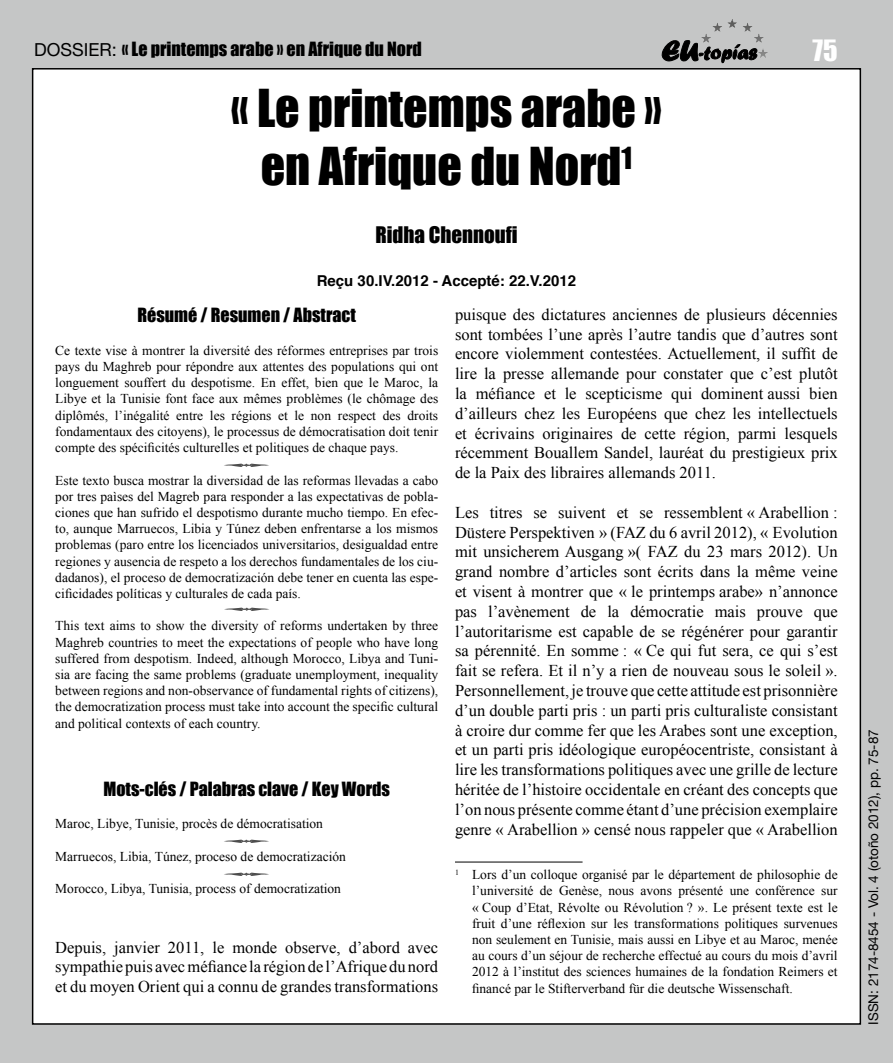
<style>
.page{position:relative;width:893px;height:1063px;background:#c5c6c6}
.page>*{position:absolute;margin:0;border:0;box-sizing:border-box;transform-origin:0 0}
.t1{font:48px/57.6px "Impact";color:#000;text-align:center}
.t2{font:27px "Impact";color:#fff}
.t3{font:21px "Impact";color:#000}
.t4{font:18px "Impact";color:#000}
.t5{font:16.5px/19.8px "Times New Roman";color:#000;text-align:justify}
.t6{font:700 15px "Helvetica";color:#000}
.t7{font:13.5px/16.2px "Times New Roman";color:#000;text-align:justify}
.t8{font:13.5px "Helvetica Neue";color:#000}
.s1{font-family:"Helvetica Neue"}
</style>
<div class="page">
<div style="left:33px;top:69px;width:827px;height:955px;background:#fff"></div>
<svg style="left:662px;top:40px;width:94px;height:23px"></svg>
<hr style="left:701px;top:19px;width:67px;height:1px;background:#575757">
<hr style="left:701px;top:20px;width:67px;height:1px;background:#585858">
<hr style="left:701px;top:21px;width:67px;height:1px;background:#595959">
<hr style="left:701px;top:22px;width:67px;height:1px;background:#5b5b5a">
<hr style="left:701px;top:23px;width:67px;height:1px;background:#5c5c5b">
<hr style="left:701px;top:24px;width:67px;height:1px;background:#5e5e5d">
<hr style="left:701px;top:25px;width:67px;height:1px;background:#5f5f5e">
<hr style="left:701px;top:26px;width:67px;height:1px;background:#616160">
<hr style="left:701px;top:27px;width:67px;height:1px;background:#626261">
<hr style="left:701px;top:28px;width:67px;height:1px;background:#646463">
<hr style="left:701px;top:29px;width:67px;height:1px;background:#656564">
<hr style="left:701px;top:30px;width:67px;height:1px;background:#666665">
<hr style="left:701px;top:31px;width:67px;height:1px;background:#686867">
<hr style="left:701px;top:32px;width:67px;height:1px;background:#696968">
<hr style="left:701px;top:33px;width:67px;height:1px;background:#6b6b6a">
<hr style="left:701px;top:34px;width:67px;height:1px;background:#6c6c6b">
<hr style="left:701px;top:35px;width:67px;height:1px;background:#6d6d6d">
<hr style="left:701px;top:36px;width:67px;height:1px;background:#6e6e6e">
<hr style="left:701px;top:37px;width:67px;height:1px;background:#707070">
<hr style="left:701px;top:38px;width:67px;height:1px;background:#717171">
<hr style="left:701px;top:39px;width:67px;height:1px;background:#737373">
<hr style="left:701px;top:40px;width:67px;height:1px;background:#747474">
<hr style="left:701px;top:41px;width:67px;height:1px;background:#757574">
<hr style="left:701px;top:42px;width:67px;height:1px;background:#777776">
<hr style="left:701px;top:43px;width:67px;height:1px;background:#787877">
<hr style="left:701px;top:44px;width:67px;height:1px;background:#7a7a79">
<hr style="left:701px;top:45px;width:67px;height:1px;background:#7b7b7a">
<hr style="left:701px;top:46px;width:67px;height:1px;background:#7c7d7c">
<hr style="left:701px;top:47px;width:67px;height:1px;background:#7d7e7d">
<hr style="left:701px;top:48px;width:67px;height:1px;background:#7f7f7f">
<hr style="left:701px;top:49px;width:67px;height:1px;background:#808080">
<hr style="left:701px;top:50px;width:67px;height:1px;background:#818181">
<hr style="left:701px;top:51px;width:67px;height:1px;background:#838383">
<hr style="left:701px;top:52px;width:67px;height:1px;background:#848484">
<hr style="left:701px;top:53px;width:67px;height:1px;background:#868685">
<hr style="left:701px;top:54px;width:67px;height:1px;background:#878786">
<hr style="left:701px;top:55px;width:67px;height:1px;background:#888988">
<hr style="left:701px;top:56px;width:67px;height:1px;background:#898989">
<hr style="left:701px;top:57px;width:67px;height:1px;background:#8b8b8b">
<hr style="left:455px;top:862px;width:128px;height:1px;background:#000">
<h3 class="t4" style="left:34px;top:35px;width:389px"><span class="s1">DOSSIER:</span> « Le printemps arabe » en Afrique du Nord</h3>
<h2 class="t2" style="left:813px;top:29px;width:27px">75</h2>
<h1 class="t1" style="left:231px;top:78px;width:433px">« Le printemps arabe » en Afrique du Nord<sup>1</sup></h1>
<h3 class="t3" style="left:375px;top:219px;width:144px">Ridha Chennoufi</h3>
<p class="t6" style="left:317px;top:269px;width:261px">Reçu 30.IV.2012 - Accepté: 22.V.2012</p>
<p class="t5" style="left:455px;top:304px;width:384px">puisque des dictatures anciennes de plusieurs décennies sont tombées l’une après l’autre tandis que d’autres sont encore violemment contestées. Actuellement, il suffit de lire la presse allemande pour constater que c’est plutôt la méfiance et le scepticisme qui dominent aussi bien d’ailleurs chez les Européens que chez les intellectuels et écrivains originaires de cette région, parmi lesquels récemment Bouallem Sandel, lauréat du prestigieux prix de la Paix des libraires allemands 2011.</p>
<p class="t5" style="left:455px;top:502px;width:384px">Les titres se suivent et se ressemblent « Arabellion :<br>Düstere Perspektiven » (FAZ du 6 avril 2012), « Evolution mit unsicherem Ausgang »( FAZ du 23 mars 2012). Un grand nombre d’articles sont écrits dans la même veine et visent à montrer que « le printemps arabe» n’annonce pas l’avènement de la démocratie mais prouve que l’autoritarisme est capable de se régénérer pour garantir sa pérennité. En somme : « Ce qui fut sera, ce qui s’est fait se refera. Et il n’y a rien de nouveau sous le soleil ».<br>Personnellement, je trouve que cette attitude est prisonnière d’un double parti pris : un parti pris culturaliste consistant à croire dur comme fer que les Arabes sont une exception, et un parti pris idéologique européocentriste, consistant à lire les transformations politiques avec une grille de lecture héritée de l’histoire occidentale en créant des concepts que l’on nous présente comme étant d’une précision exemplaire genre « Arabellion » censé nous rappeler que « Arabellion</p>
<h3 class="t4" style="left:138px;top:301px;width:220px">Résumé / Resumen / Abstract</h3>
<p class="t7" style="left:55px;top:342px;width:384px">Ce texte vise à montrer la diversité des réformes entreprises par trois pays du Maghreb pour répondre aux attentes des populations qui ont longuement souffert du despotisme. En effet, bien que le Maroc, la Libye et la Tunisie font face aux mêmes problèmes (le chômage des diplômés, l’inégalité entre les régions et le non respect des droits fondamentaux des citoyens), le processus de démocratisation doit tenir compte des spécificités culturelles et politiques de chaque pays.</p>
<p class="t7" style="left:55px;top:472px;width:384px">Este texto busca mostrar la diversidad de las reformas llevadas a cabo por tres paìses del Magreb para responder a las expectativas de pobla&shy;ciones que han sufrido el despotismo durante mucho tiempo. En efec&shy;to, aunque Marruecos, Libia y Túnez deben enfrentarse a los mismos problemas (paro entre los licenciados universitarios, desigualdad entre regiones y ausencia de respeto a los derechos fundamentales de los ciu&shy;dadanos), el proceso de democratización debe tener en cuenta las espe&shy;cificidades políticas y culturales de cada país.</p>
<p class="t7" style="left:55px;top:617px;width:384px">This text aims to show the diversity of reforms undertaken by three Maghreb countries to meet the expectations of people who have long suffered from despotism. Indeed, although Morocco, Libya and Tuni&shy;sia are facing the same problems (graduate unemployment, inequality between regions and non-observance of fundamental rights of citizens), the democratization process must take into account the specific cultural and political contexts of each country.</p>
<h3 class="t4" style="left:103px;top:775px;width:288px">Mots-clés / Palabras clave / Key Words</h3>
<p class="t7" style="left:55px;top:815px;width:269px">Maroc, Libye, Tunisie, procès de démocratisation</p>
<p class="t7" style="left:55px;top:848px;width:292px">Marruecos, Libia, Túnez, proceso de democratización</p>
<p class="t7" style="left:55px;top:880px;width:287px">Morocco, Libya, Tunisia, process of democratization</p>
<p class="t7" style="left:472px;top:866px;width:367px;text-indent:-17px"><sup>1</sup> Lors d’un colloque organisé par le département de philosophie de l’université de Genèse, nous avons présenté une conférence sur « Coup d’Etat, Révolte ou Révolution ? ». Le présent texte est le fruit d’une réflexion sur les transformations politiques survenues non seulement en Tunisie, mais aussi en Libye et au Maroc, menée au cours d’un séjour de recherche effectué au cours du mois d’avril 2012 à l’institut des sciences humaines de la fondation Reimers et financé par le Stifterverband für die deutsche Wissenschaft.</p>
<p class="t5" style="left:55px;top:937px;width:384px">Depuis, janvier 2011, le monde observe, d’abord avec sympathie puis avec méfiance la région de l’Afrique du nord et du moyen Orient qui a connu de grandes transformations</p>
<p class="t8" style="left:865px;top:1025px;width:297px;rotate:-90deg">ISSN: 2174-8454 - Vol. 4 (otoño 2012), pp. 75-87</p>
</div>
